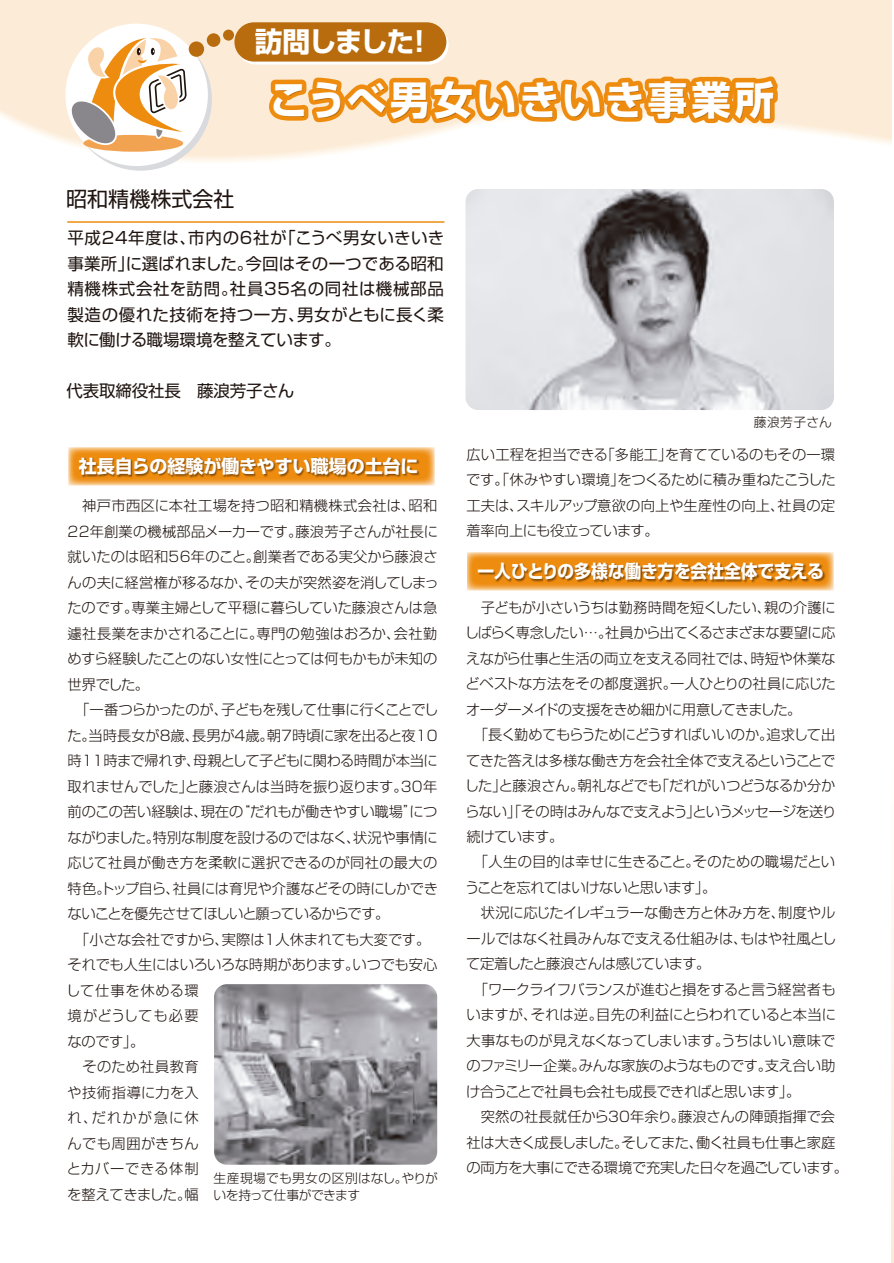
<style>
.page{position:relative;width:894px;height:1263px;background:#fff}
.page>*{position:absolute;margin:0;border:0;box-sizing:border-box;transform-origin:0 0}
.t1{font:700 39.45px "Shin Go Pro";letter-spacing:.08em;color:#fff}
.t2{font:700 27.75px "Shin Go Pro";letter-spacing:-.06em;color:#fff}
.t3{font:21px "Shin Go Pro";color:#1f1410}
.t4{font:700 18px "Shin Go Pro";color:#fff;scale:.93 1}
.t5{font:700 18px "Shin Go Pro";color:#fff}
.t6{font:16.5px/25.5px "Shin Go Pro";letter-spacing:-.01em;color:#1f1410;text-align:justify}
.t7{font:300 14.25px/25.5px "Shin Go Pro";letter-spacing:-.015em;color:#1f1410}
.t8{font:300 12.75px/16.5px "Shin Go Pro";color:#1f1410}
</style>
<div class="page">
<svg style="left:0;top:0;width:890px;height:167px;fill:#fcebd6"></svg>
<svg style="left:68px;top:447px;width:367px;height:38px"></svg>
<div style="left:236px;top:25px;width:212px;height:40px;background:#fff;border-radius:20px"></div>
<div style="left:69px;top:28px;width:143px;height:143px;background:#d8dade;border-radius:50%"></div>
<div style="left:234px;top:22px;width:212px;height:40px;background:#b86c0d;border-radius:20px"></div>
<div style="left:65px;top:24px;width:143px;height:142px;background:#fff;border-radius:50%"></div>
<div style="left:83px;top:135px;width:100px;height:17px;background:#f2a352;border-radius:50%"></div>
<svg style="left:69px;top:34px;width:184px;height:113px"></svg>
<div style="left:189px;top:41px;width:15px;height:16px;background:#b86c0d;border-radius:50%"></div>
<div style="left:207px;top:33px;width:13px;height:14px;background:#b86c0d;border-radius:50%"></div>
<div style="left:223px;top:30px;width:11px;height:11px;background:#b86c0d;border-radius:50%"></div>
<svg style="left:264px;top:69px;width:521px;height:64px"></svg>
<hr style="left:67px;top:221px;width:377px;height:2px;background:#ee8c0f">
<img style="left:79px;top:457px;width:342px;height:22px">
<svg style="left:467px;top:552px;width:366px;height:38px"></svg>
<img style="left:477px;top:562px;width:349px;height:23px">
<img style="left:465px;top:189px;width:368px;height:221px">
<img style="left:214px;top:984px;width:223px;height:181px">
<svg style="left:891px;top:884px;width:2px;height:379px"></svg>
<h2 class="t2" style="left:255px;top:20px;width:180px">訪問しました！</h2>
<h3 class="t3" style="left:66px;top:182px;width:169px">昭和精機株式会社</h3>
<h1 class="t1" style="left:269px;top:69px;width:506px">こうべ男女いきいき事業所</h1>
<p class="t6" style="left:67px;top:223px;width:378px">平成24年度は、市内の6社が「こうべ男女いきいき事業所」に選ばれました。今回はその一つである昭和精機株式会社を訪問。社員35名の同社は機械部品製造の優れた技術を持つ一方、男女がともに長く柔軟に働ける職場環境を整えています。</p>
<p class="t6" style="left:66px;top:376px;width:229px">代表取締役社長　藤浪芳子さん</p>
<p class="t5" style="left:79px;top:452px;width:341px">社長自らの経験が働きやすい職場の土台に</p>
<p class="t7" style="left:66px;top:491px;width:374px">　神戸市西区に本社工場を持つ昭和精機株式会社は、昭和<br>22年創業の機械部品メーカーです。藤浪芳子さんが社長に就いたのは昭和56年のこと。創業者である実父から藤浪さんの夫に経営権が移るなか、その夫が突然姿を消してしまったのです。専業主婦として平穏に暮らしていた藤浪さんは急遽社長業をまかされることに。専門の勉強はおろか、会社勤めすら経験したことのない女性にとっては何もかもが未知の世界でした。<br>　「一番つらかったのが、子どもを残して仕事に行くことでした。当時長女が8歳、長男が4歳。朝7時頃に家を出ると夜10時11時まで帰れず、母親として子どもに関わる時間が本当に取れませんでした」と藤浪さんは当時を振り返ります。30年前のこの苦い経験は、現在の“だれもが働きやすい職場”につながりました。特別な制度を設けるのではなく、状況や事情に応じて社員が働き方を柔軟に選択できるのが同社の最大の特色。トップ自ら、社員には育児や介護などその時にしかできないことを優先させてほしいと願っているからです。<br>　「小さな会社ですから、実際は1人休まれても大変です。　それでも人生にはいろいろな時期があります。いつでも安心して仕事を休める環<br>境がどうしても必要<br>なのです」。<br>　そのため社員教育<br>や技術指導に力を入<br>れ、だれかが急に休<br>んでも周囲がきちん<br>とカバーできる体制<br>を整えてきました。幅</p>
<p class="t8" style="left:213px;top:1168px;width:226px">生産現場でも男女の区別はなし。やりがいを持って仕事ができます</p>
<p class="t8" style="left:754px;top:412px;width:79px">藤浪芳子さん</p>
<p class="t7" style="left:466px;top:440px;width:371px;text-align:justify">広い工程を担当できる「多能工」を育てているのもその一環です。「休みやすい環境」をつくるために積み重ねたこうした工夫は、スキルアップ意欲の向上や生産性の向上、社員の定着率向上にも役立っています。</p>
<p class="t4" style="left:477px;top:557px;width:374px">一人ひとりの多様な働き方を会社全体で支える</p>
<p class="t7" style="left:465px;top:593px;width:384px">　子どもが小さいうちは勤務時間を短くしたい、親の介護にしばらく専念したい…。社員から出てくるさまざまな要望に応えながら仕事と生活の両立を支える同社では、時短や休業などベストな方法をその都度選択。一人ひとりの社員に応じたオーダーメイドの支援をきめ細かに用意してきました。<br>　「長く勤めてもらうためにどうすればいいのか。追求して出てきた答えは多様な働き方を会社全体で支えるということでした」と藤浪さん。朝礼などでも「だれがいつどうなるか分からない」「その時はみんなで支えよう」というメッセージを送り続けています。<br>　「人生の目的は幸せに生きること。そのための職場だということを忘れてはいけないと思います」。<br>　状況に応じたイレギュラーな働き方と休み方を、制度やルールではなく社員みんなで支える仕組みは、もはや社風として定着したと藤浪さんは感じています。<br>　「ワークライフバランスが進むと損をすると言う経営者もいますが、それは逆。目先の利益にとらわれていると本当に大事なものが見えなくなってしまいます。うちはいい意味でのファミリー企業。みんな家族のようなものです。支え合い助け合うことで社員も会社も成長できればと思います」。<br>　突然の社長就任から30年余り。藤浪さんの陣頭指揮で会社は大きく成長しました。そしてまた、働く社員も仕事と家庭の両方を大事にできる環境で充実した日々を過ごしています。</p>
</div>
